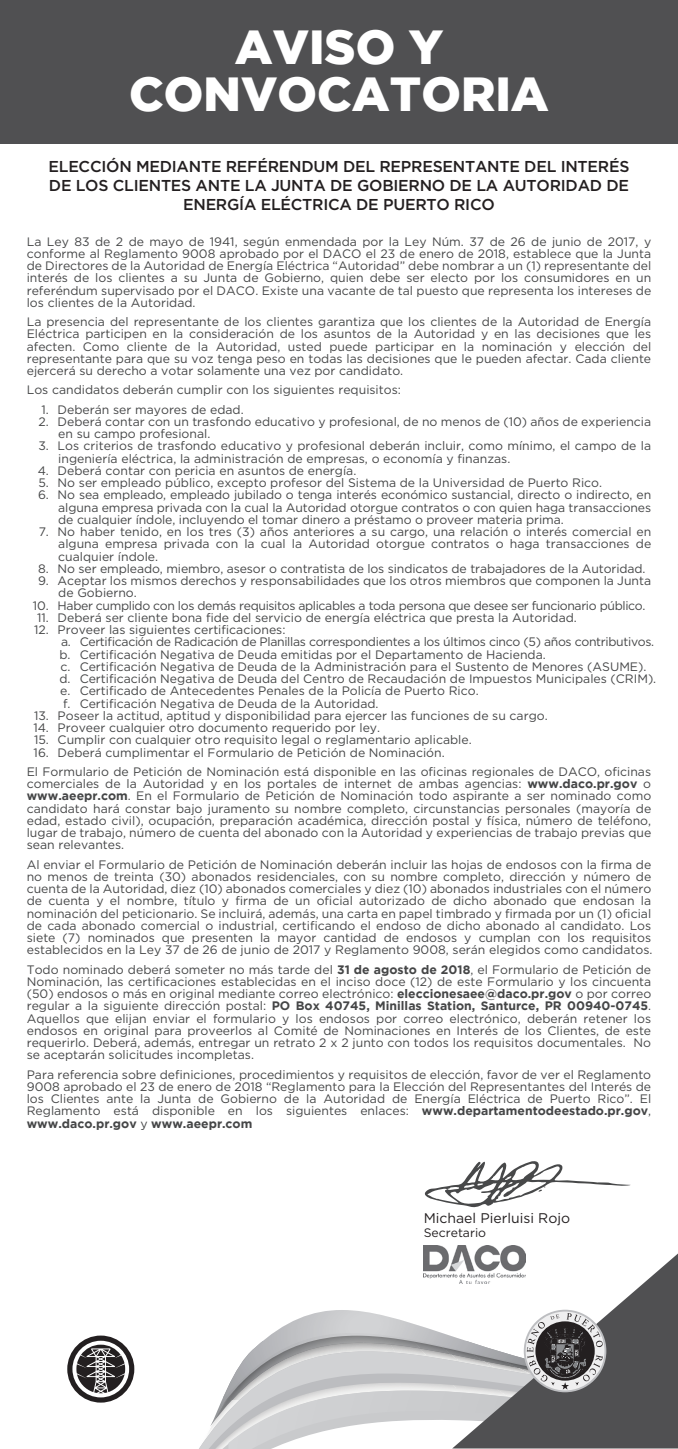
<style>
.page{position:relative;width:678px;height:1449px;background:#fff}
.page>*{position:absolute;margin:0;border:0;box-sizing:border-box;transform-origin:0 0}
.t1{font:900 47.77px/47.2px "Gotham";color:#fff;text-align:center}
.t2{font:500 15.75px/18.9px "Gotham";letter-spacing:-.015em;color:#231f20;text-align:center}
.t3{font:14px "Gotham";color:#231f20}
.t4{font:12.25px/12.2px "Gotham";color:#454647;text-align:justify}
.t5{font:12.25px "Gotham";letter-spacing:-.03em;color:#454647}
.t6{font:12.25px "Gotham";color:#231f20}
.s1{font-weight:700}
</style>
<div class="page">
<svg style="left:199px;top:1396px;width:25px;height:53px"></svg>
<div style="left:0;top:0;width:678px;height:143px;background:#505052"></div>
<img style="left:424px;top:1246px;width:101px;height:33px">
<svg style="left:452px;top:1254px;width:226px;height:56px"></svg>
<svg style="left:224px;top:1310px;width:454px;height:139px"></svg>
<svg style="left:424px;top:1161px;width:207px;height:47px"></svg>
<svg style="left:67px;top:1336px;width:67px;height:67px"></svg>
<h1 class="t1" style="left:129px;top:22px;width:421px">AVISO Y<br>CONVOCATORIA</h1>
<p class="t2" style="left:49px;top:157px;width:582px">ELECCIÓN MEDIANTE REFÉRENDUM DEL REPRESENTANTE DEL INTERÉS<br>DE LOS CLIENTES ANTE LA JUNTA DE GOBIERNO DE LA AUTORIDAD DE<br>ENERGÍA ELÉCTRICA DE PUERTO RICO</p>
<p class="t4" style="left:27px;top:235px;width:626px">La Ley 83 de 2 de mayo de 1941, según enmendada por la Ley Núm. 37 de 26 de junio de 2017, y conforme al Reglamento 9008 aprobado por el DACO el 23 de enero de 2018, establece que la Junta de Directores de la Autoridad de Energía Eléctrica “Autoridad” debe nombrar a un (1) representante del interés de los clientes a su Junta de Gobierno, quien debe ser electo por los consumidores en un referéndum supervisado por el DACO. Existe una vacante de tal puesto que representa los intereses de los clientes de la Autoridad.</p>
<p class="t4" style="left:27px;top:315px;width:626px">La presencia del representante de los clientes garantiza que los clientes de la Autoridad de Energía Eléctrica participen en la consideración de los asuntos de la Autoridad y en las decisiones que les afecten. Como cliente de la Autoridad, usted puede participar en la nominación y elección del representante para que su voz tenga peso en todas las decisiones que le pueden afectar. Cada cliente ejercerá su derecho a votar solamente una vez por candidato.</p>
<p class="t4" style="left:27px;top:384px;width:376px">Los candidatos deberán cumplir con los siguientes requisitos:</p>
<p class="t4" style="left:42px;top:403px;width:204px">1. Deberán ser mayores de edad.</p>
<p class="t4" style="left:58px;top:415px;width:594px;text-indent:-20px">2. Deberá contar con un trasfondo educativo y profesional, de no menos de (10) años de experiencia en su campo profesional.</p>
<p class="t4" style="left:58px;top:440px;width:594px;text-indent:-20px">3. Los criterios de trasfondo educativo y profesional deberán incluir, como mínimo, el campo de la ingeniería eléctrica, la administración de empresas, o economía y finanzas.</p>
<p class="t4" style="left:38px;top:464px;width:320px">4. Deberá contar con pericia en asuntos de energía.</p>
<p class="t4" style="left:38px;top:476px;width:565px">5. No ser empleado público, excepto profesor del Sistema de la Universidad de Puerto Rico.</p>
<p class="t4" style="left:58px;top:489px;width:594px;text-indent:-20px">6. No sea empleado, empleado jubilado o tenga interés económico sustancial, directo o indirecto, en alguna empresa privada con la cual la Autoridad otorgue contratos o con quien haga transacciones de cualquier índole, incluyendo el tomar dinero a préstamo o proveer materia prima.</p>
<p class="t4" style="left:58px;top:525px;width:594px;text-indent:-20px">7. No haber tenido, en los tres (3) años anteriores a su cargo, una relación o interés comercial en alguna empresa privada con la cual la Autoridad otorgue contratos o haga transacciones de cualquier índole.</p>
<p class="t4" style="left:38px;top:562px;width:609px">8. No ser empleado, miembro, asesor o contratista de los sindicatos de trabajadores de la Autoridad.</p>
<p class="t4" style="left:58px;top:574px;width:594px;text-indent:-20px">9. Aceptar los mismos derechos y responsabilidades que los otros miembros que componen la Junta de Gobierno.</p>
<p class="t5" style="left:33px;top:597px;width:614px">10. Haber cumplido con los demás requisitos aplicables a toda persona que desee ser funcionario público.</p>
<p class="t4" style="left:37px;top:611px;width:541px">11. Deberá ser cliente bona fide del servicio de energía eléctrica que presta la Autoridad.</p>
<p class="t4" style="left:59px;top:623px;width:598px;text-align:left;text-indent:-25px">12. Proveer las siguientes certificaciones:<br>a. Certificación de Radicación de Planillas correspondientes a los últimos cinco (5) años contributivos. b. Certificación Negativa de Deuda emitidas por el Departamento de Hacienda.<br>c. Certificación Negativa de Deuda de la Administración para el Sustento de Menores (ASUME). d. Certificación Negativa de Deuda del Centro de Recaudación de Impuestos Municipales (CRIM). e. Certificado de Antecedentes Penales de la Policía de Puerto Rico.<br>f. Certificación Negativa de Deuda de la Autoridad.</p>
<p class="t4" style="left:34px;top:709px;width:515px">13. Poseer la actitud, aptitud y disponibilidad para ejercer las funciones de su cargo.</p>
<p class="t4" style="left:33px;top:721px;width:348px">14. Proveer cualquier otro documento requerido por ley.</p>
<p class="t4" style="left:34px;top:734px;width:439px">15. Cumplir con cualquier otro requisito legal o reglamentario aplicable.</p>
<p class="t4" style="left:27px;top:742px;width:626px;line-height:19.2px;text-indent:7px">16. Deberá cumplimentar el Formulario de Petición de Nominación.<br>El Formulario de Petición de Nominación está disponible en las oficinas regionales de DACO, oficinas</p>
<p class="t4" style="left:27px;top:777px;width:626px">comerciales de la Autoridad y en los portales de internet de ambas agencias: <span class="s1">www.daco.pr.gov</span> o <span class="s1">www.aeepr.com</span>. En el Formulario de Petición de Nominación todo aspirante a ser nominado como candidato hará constar bajo juramento su nombre completo, circunstancias personales (mayoría de edad, estado civil), ocupación, preparación académica, dirección postal y física, número de teléfono, lugar de trabajo, número de cuenta del abonado con la Autoridad y experiencias de trabajo previas que sean relevantes.</p>
<p class="t4" style="left:27px;top:858px;width:627px">Al enviar el Formulario de Petición de Nominación deberán incluir las hojas de endosos con la firma de no menos de treinta (30) abonados residenciales, con su nombre completo, dirección y número de cuenta de la Autoridad, diez (10) abonados comerciales y diez (10) abonados industriales con el número de cuenta y el nombre, título y firma de un oficial autorizado de dicho abonado que endosan la nominación del peticionario. Se incluirá, además, una carta en papel timbrado y firmada por un (1) oficial de cada abonado comercial o industrial, certificando el endoso de dicho abonado al candidato. Los siete (7) nominados que presenten la mayor cantidad de endosos y cumplan con los requisitos establecidos en la Ley 37 de 26 de junio de 2017 y Reglamento 9008, serán elegidos como candidatos.</p>
<p class="t4" style="left:27px;top:963px;width:626px">Todo nominado deberá someter no más tarde del <span class="s1">31 de agosto de 2018</span>, el Formulario de Petición de Nominación, las certificaciones establecidas en el inciso doce (12) de este Formulario y los cincuenta (50) endosos o más en original mediante correo electrónico: <span class="s1">eleccionesaee@daco.pr.gov</span> o por correo regular a la siguiente dirección postal: <span class="s1">PO Box 40745, Minillas Station, Santurce, PR 00940-0745</span>.<br>Aquellos que elijan enviar el formulario y los endosos por correo electrónico, deberán retener los endosos en original para proveerlos al Comité de Nominaciones en Interés de los Clientes, de este requerirlo. Deberá, además, entregar un retrato 2 x 2 junto con todos los requisitos documentales. No se aceptarán solicitudes incompletas.</p>
<p class="t4" style="left:27px;top:1068px;width:626px">Para referencia sobre definiciones, procedimientos y requisitos de elección, favor de ver el Reglamento 9008 aprobado el 23 de enero de 2018 “Reglamento para la Elección del Representantes del Interés de los Clientes ante la Junta de Gobierno de la Autoridad de Energía Eléctrica de Puerto Rico”. El Reglamento está disponible en los siguientes enlaces: <span class="s1">www.departamentodeestado.pr.gov</span>, <span class="s1">www.daco.pr.gov</span> y <span class="s1">www.aeepr.com</span></p>
<p class="t3" style="left:424px;top:1209px;width:148px">Michael Pierluisi Rojo</p>
<p class="t6" style="left:424px;top:1225px;width:64px">Secretario</p>
</div>
